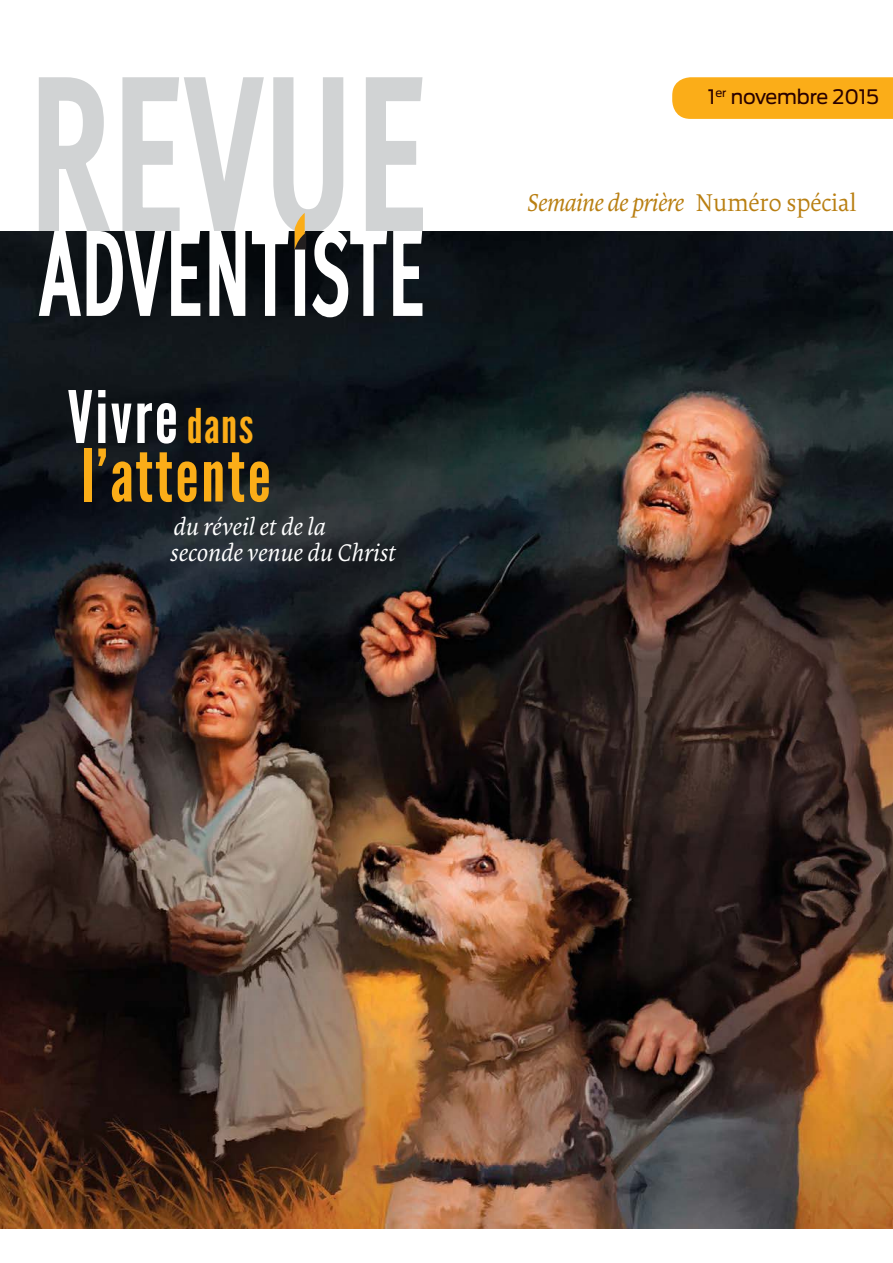
<style>
.page{position:relative;width:893px;height:1263px;background:#fff}
.page>*{position:absolute;margin:0;border:0;box-sizing:border-box;transform-origin:0 0}
.t1{font:72.15px/58.5px "League Gothic";letter-spacing:.035em;color:#fbad18}
.t2{font:italic 26.1px "Borges Blanca";letter-spacing:-.02em;color:#b97f12}
.t3{font:italic 25.95px/26px "Borges Blanca";color:#fff}
.t4{font:19.8px "Antenna";letter-spacing:-.01em;color:#280000}
.s1{color:#fff}
.s2{font-size:47.7px}
.s3{font-style:normal}
</style>
<div class="page">
<img style="left:0;top:231px;width:893px;height:998px">
<svg style="left:34px;top:77px;width:393px;height:268px"></svg>
<div style="left:672px;top:77px;width:221px;height:42px;background:#fbad18"></div>
<h1 class="t1" style="left:68px;top:389px;width:205px"><span class="s1">Vivre</span> <span class="s2">dans </span>l’attente</h1>
<p class="t3" style="left:170px;top:516px;width:227px">du réveil et de la seconde venue du Christ</p>
<p class="t4" style="left:708px;top:85px;width:173px">1<sup>er</sup> novembre 2015</p>
<p class="t2" style="left:527px;top:193px;width:331px">Semaine de prière <span class="s3">Numéro spécial</span></p>
</div>
